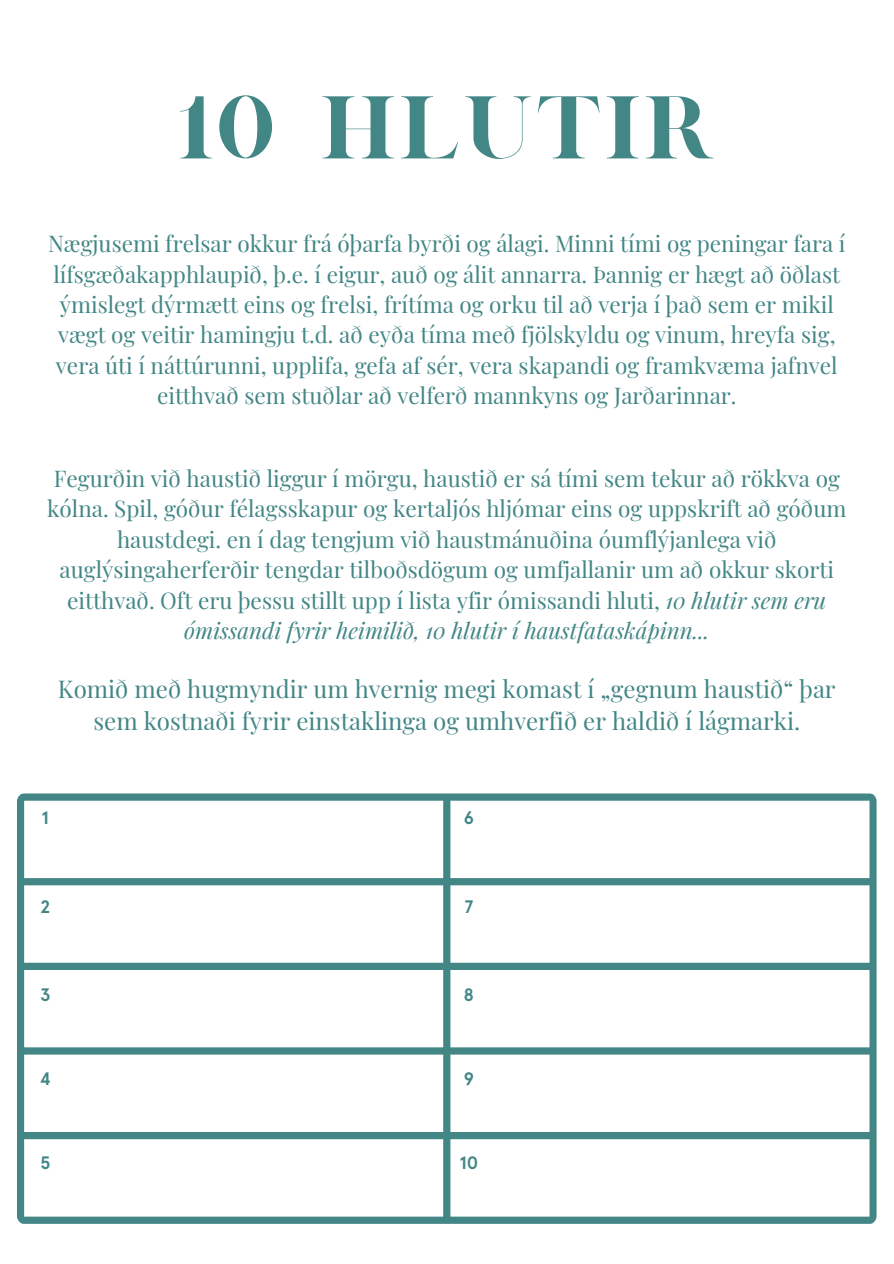
<style>
.page{position:relative;width:894px;height:1264px;background:#fff}
.page>*{position:absolute;margin:0;border:0;box-sizing:border-box;transform-origin:0 0}
.t1{font:72px "London";color:#438686}
.t2{font:24px/32.7px "Playfair Display";color:#438686;text-align:center}
.t3{font:22.5px/30.3px "Playfair Display";color:#438686;text-align:center}
.t4{font:700 18px "Apercu";color:#438686}
.s1{font-style:italic}
</style>
<div class="page">
<svg style="left:17px;top:793px;width:859px;height:430px"></svg>
<p class="t1" style="left:176px;top:78px;width:542px">10 HLUTIR</p>
<p class="t3" style="left:48px;top:228px;width:798px">Nægjusemi frelsar okkur frá óþarfa byrði og álagi. Minni tími og peningar fara í lífsgæðakapphlaupið, þ.e. í eigur, auð og álit annarra. Þannig er hægt að öðlast ýmislegt dýrmætt eins og frelsi, frítíma og orku til að verja í það sem er mikil vægt og veitir hamingju t.d. að eyða tíma með fjölskyldu og vinum, hreyfa sig, vera úti í náttúrunni, upplifa, gefa af sér, vera skapandi og framkvæma jafnvel eitthvað sem stuðlar að velferð mannkyns og Jarðarinnar.</p>
<h1 class="t3" style="left:47px;top:462px;width:800px">Fegurðin við haustið liggur í mörgu, haustið er sá tími sem tekur að rökkva og kólna. Spil, góður félagsskapur og kertaljós hljómar eins og uppskrift að góðum haustdegi. en í dag tengjum við haustmánuðina óumflýjanlega við auglýsingaherferðir tengdar tilboðsdögum og umfjallanir um að okkur skorti eitthvað. Oft eru þessu stillt upp í lista yfir ómissandi hluti, <span class="s1">10 hlutir sem eru ómissandi fyrir heimilið, 10 hlutir í haustfataskápinn...</span></h1>
<p class="t2" style="left:58px;top:671px;width:779px">Komið með hugmyndir um hvernig megi komast í „gegnum haustið“ þar sem kostnaði fyrir einstaklinga og umhverfið er haldið í lágmarki.</p>
<p class="t4" style="left:42px;top:807px;width:9px">1</p>
<p class="t4" style="left:463px;top:807px;width:12px">6</p>
<p class="t4" style="left:40px;top:895px;width:12px">2</p>
<p class="t4" style="left:464px;top:895px;width:10px">7</p>
<p class="t4" style="left:40px;top:984px;width:12px">3</p>
<p class="t4" style="left:463px;top:984px;width:12px">8</p>
<p class="t4" style="left:40px;top:1068px;width:13px">4</p>
<p class="t4" style="left:463px;top:1068px;width:12px">9</p>
<p class="t4" style="left:40px;top:1152px;width:12px">5</p>
<p class="t4" style="left:459px;top:1152px;width:20px">10</p>
</div>
